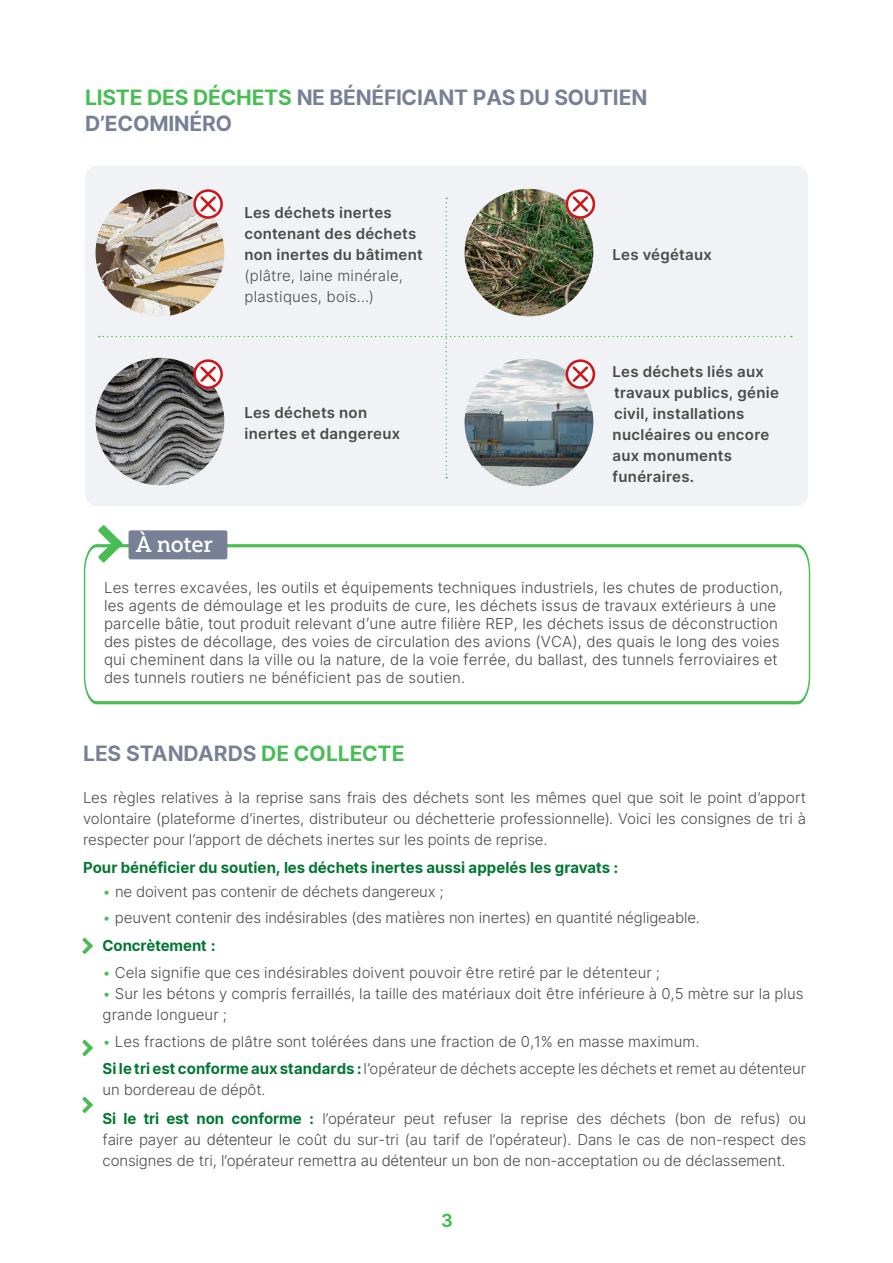
<style>
.page{position:relative;width:893px;height:1263px;background:#fff}
.page>*{position:absolute;margin:0;border:0;box-sizing:border-box;transform-origin:0 0}
.t1{font:22.5px "Yorkten Slab Nor Med";letter-spacing:-.01em;color:#fff}
.t2{font:700 21px/25.2px "Inter";letter-spacing:-.01em;color:#788096}
.t3{font:700 18px "Inter";color:#47bd54}
.t4{font:300 15px/21px "Inter";color:#4a4a49}
.t5{font:600 15px/21px "Inter";letter-spacing:.02em;color:#4a4a49}
.t6{font:700 15px "Inter";color:#007632}
.s1{color:#47bd54}
.s2{font-style:inherit}
.s3{font-weight:300}
.s4{font-weight:700;color:#007632}
</style>
<div class="page">
<svg style="left:83px;top:543px;width:727px;height:162px"></svg>
<svg style="left:98px;top:525px;width:24px;height:38px"></svg>
<div style="left:128px;top:530px;width:99px;height:29px;background:#788096;border-radius:2px"></div>
<div style="left:85px;top:166px;width:723px;height:340px;background:#f1f2f5;border-radius:12px"></div>
<img style="left:95px;top:189px;width:124px;height:84px">
<img style="left:504px;top:189px;width:87px;height:5px">
<img style="left:95px;top:401px;width:95px;height:84px">
<img style="left:498px;top:478px;width:62px;height:8px">
<svg style="left:195px;top:191px;width:27px;height:27px"></svg>
<div style="left:193px;top:189px;width:30px;height:30px;border:3px solid #cd171a;border-radius:50%"></div>
<svg style="left:567px;top:191px;width:27px;height:27px"></svg>
<div style="left:565px;top:189px;width:30px;height:30px;border:3px solid #cd171a;border-radius:50%"></div>
<img style="left:99px;top:194px;width:692px;height:284px">
<svg style="left:82px;top:938px;width:11px;height:16px"></svg>
<svg style="left:82px;top:1040px;width:11px;height:16px"></svg>
<svg style="left:82px;top:1097px;width:11px;height:16px"></svg>
<p class="t2" style="left:85px;top:85px;width:564px"><span class="s1">LISTE DES DÉCHETS</span> NE BÉNÉFICIANT PAS DU SOUTIEN<br><span class="s2">D’ECOMIN</span>ÉRO</p>
<p class="t5" style="left:244px;top:202px;width:180px">Les déchets inertes contenant des déchets non inertes du bâtiment <span class="s3">(plâtre, laine minérale, plastiques, bois…)</span></p>
<p class="t5" style="left:244px;top:402px;width:157px">Les déchets non inertes et dangereux</p>
<p class="t1" style="left:136px;top:530px;width:79px">À noter</p>
<p class="t5" style="left:612px;top:244px;width:101px">Les végétaux</p>
<p class="t5" style="left:612px;top:361px;width:168px">Les déchets liés aux travaux publics, génie civil, installations nucléaires ou encore aux monuments funéraires.</p>
<p class="t4" style="left:104px;top:579px;width:680px;line-height:18px">Les terres excavées, les outils et équipements techniques industriels, les chutes de production, les agents de démoulage et les produits de cure, les déchets issus de travaux extérieurs à une parcelle bâtie, tout produit relevant dʼune autre filière REP, les déchets issus de déconstruction des pistes de décollage, des voies de circulation des avions (VCA), des quais le long des voies qui cheminent dans la ville ou la nature, de la voie ferrée, du ballast, des tunnels ferroviaires et des tunnels routiers ne bénéficient pas de soutien.</p>
<p class="t2" style="left:83px;top:740px;width:323px">LES STANDARDS <span class="s1">DE COLLECTE</span></p>
<p class="t4" style="left:83px;top:787px;width:724px;text-align:justify">Les règles relatives à la reprise sans frais des déchets sont les mêmes quel que soit le point d’apport volontaire (plateforme d’inertes, distributeur ou déchetterie professionnelle). Voici les consignes de tri à respecter pour l’apport de déchets inertes sur les points de reprise.</p>
<p class="t6" style="left:83px;top:857px;width:536px">Pour bénéficier du soutien, les déchets inertes aussi appelés les gravats :</p>
<p class="t4" style="left:103px;top:881px;width:342px"><span class="s1">•</span> ne doivent pas contenir de déchets dangereux ;</p>
<p class="t4" style="left:103px;top:903px;width:598px;line-height:28.5px"><span class="s1">•</span> peuvent contenir des indésirables (des matières non inertes) en quantité négligeable.<br><span class="s4">Concrètement :</span></p>
<p class="t4" style="left:103px;top:962px;width:559px"><span class="s1">•</span> Cela signifie que ces indésirables doivent pouvoir être retiré par le détenteur ;</p>
<p class="t4" style="left:103px;top:983px;width:702px"><span class="s1">•</span> Sur les bétons y compris ferraillés, la taille des matériaux doit être inférieure à 0,5 mètre sur la plus grande longueur ;</p>
<p class="t4" style="left:103px;top:1031px;width:598px"><span class="s1">•</span> Les fractions de plâtre sont tolérées dans une fraction de 0,1% en masse maximum.</p>
<p class="t4" style="left:103px;top:1058px;width:705px"><span class="s4">Si le tri est conforme aux standards :</span> l’opérateur de déchets accepte les déchets et remet au détenteur un bordereau de dépôt.</p>
<p class="t4" style="left:103px;top:1108px;width:705px;text-align:justify"><span class="s4">Si le tri est non conforme :</span> l’opérateur peut refuser la reprise des déchets (bon de refus) ou faire payer au détenteur le coût du sur-tri (au tarif de l’opérateur). Dans le cas de non-respect des consignes de tri, l’opérateur remettra au détenteur un bon de non-acceptation ou de déclassement.</p>
<p class="t3" style="left:441px;top:1207px;width:13px">3</p>
</div>
